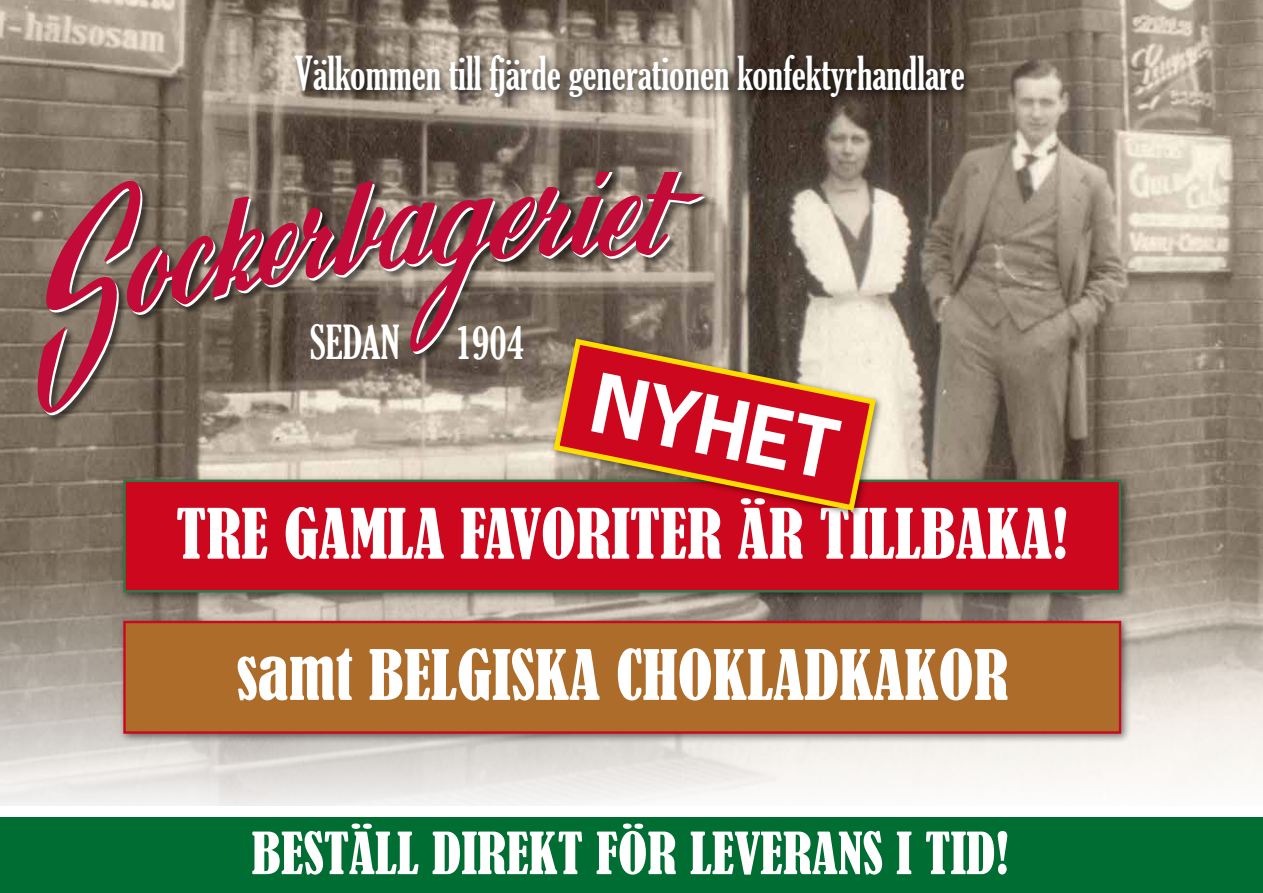
<style>
.page{position:relative;width:1263px;height:893px;background:#fff}
.page>*{position:absolute;margin:0;border:0;box-sizing:border-box;transform-origin:0 0}
.t1{font:700 76.8px "News Gothic Std";color:#fff}
.t2{font:condensed 64.5px/141.1px "Bernard";color:#fff;text-align:center}
.t3{font:condensed 54px "Bernard";color:#fff}
.t4{font:extra-condensed 45px "Gloucester";color:#fff}
</style>
<div class="page">
<img style="left:0;top:0;width:1263px;height:806px">
<div style="left:37px;top:172px;width:677px;height:252px;background:#000;opacity:.5"></div>
<svg style="left:28px;top:174px;width:126px;height:249px;background:#915f5f"></svg>
<svg style="left:122px;top:173px;width:582px;height:182px;background:#8d5d5d"></svg>
<div style="left:290px;top:51px;width:684px;height:57px;background:#000;opacity:.75"></div>
<div style="left:0;top:818px;width:1263px;height:75px;background:#006d32"></div>
<div style="left:118px;top:475px;width:1013px;height:128px;background:#000;opacity:.5"></div>
<div style="left:124px;top:481px;width:996px;height:110px;background:#cd071e"></div>
<div style="left:123px;top:480px;width:998px;height:112px;border:2px solid #2f7848"></div>
<div style="left:118px;top:616px;width:1013px;height:128px;background:#000;opacity:.5"></div>
<div style="left:124px;top:622px;width:996px;height:110px;background:#ad6c2a"></div>
<div style="left:123px;top:621px;width:998px;height:113px;border:2px solid #cd071e"></div>
<div style="left:550px;top:335px;width:334px;height:184px;background:#000;opacity:.5"></div>
<svg style="left:550px;top:336px;width:329px;height:178px"></svg>
<p class="t4" style="left:295px;top:48px;width:672px">Välkommen till fjärde generationen konfektyrhandlare</p>
<p class="t4" style="left:310px;top:317px;width:216px">SEDAN 1904</p>
<h1 class="t1" style="left:604px;top:351px;width:250px;rotate:12deg">NYHET</h1>
<h2 class="t2" style="left:176px;top:464px;width:894px">TRE GAMLA FAVORITER ÄR TILLBAKA! samt BELGISKA CHOKLADKAKOR</h2>
<p class="t3" style="left:252px;top:822px;width:759px">BESTÄLL DIREKT FÖR LEVERANS I TID!</p>
</div>
